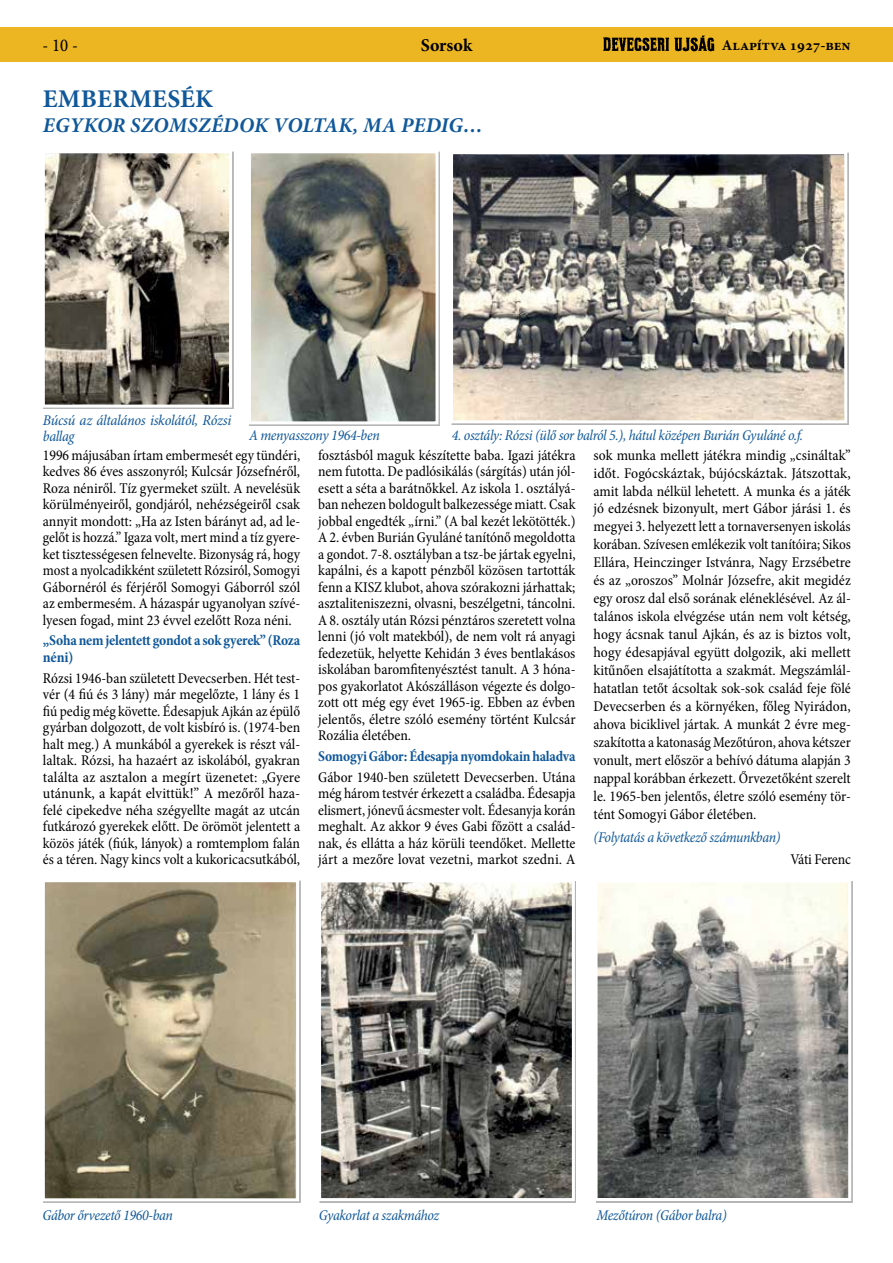
<style>
.page{position:relative;width:893px;height:1263px;background:#fff}
.page>*{position:absolute;margin:0;border:0;box-sizing:border-box;transform-origin:0 0}
.t1{font:700 25.5px "Minion Pro";letter-spacing:.01em;color:#10589a}
.t2{font:italic 700 21px "Minion Pro";letter-spacing:.01em;color:#10589a}
.t3{font:700 18px "Minion Pro";color:#000}
.t4{font:18px "Minion Pro Cn Capt";color:#000}
.t5{font:condensed 15px/16.5px "Minion Pro";color:#000;text-align:justify}
.t6{font:italic condensed 15px/16.2px "Minion Pro";letter-spacing:-.025em;color:#10589a}
.t7{font:700 condensed 15px/16.5px "Minion Pro";letter-spacing:-.015em;color:#10589a}
.t8{font:700 15px "Minion Pro";letter-spacing:-.01em;color:#000}
.t9{font:condensed 15px "Minion Pro";letter-spacing:-.02em;color:#000}
</style>
<div class="page">
<div style="left:0;top:28px;width:893px;height:34px;background:#ecb622"></div>
<img style="left:604px;top:35px;width:111px;height:17px">
<svg style="left:43px;top:151px;width:191px;height:258px;background:#948e82"></svg>
<svg style="left:596px;top:881px;width:257px;height:321px"></svg>
<svg style="left:43px;top:880px;width:258px;height:323px;background:#8d846c"></svg>
<svg style="left:319px;top:881px;width:257px;height:321px;background:#6f6e69"></svg>
<img style="left:249px;top:151px;width:191px;height:275px">
<svg style="left:451px;top:152px;width:398px;height:273px;background:#95918b"></svg>
<p class="t4" style="left:43px;top:33px;width:37px">- 10 -</p>
<p class="t3" style="left:421px;top:33px;width:53px">Sorsok</p>
<p class="t8" style="left:722px;top:34px;width:130px">Alapítva 1927-ben</p>
<h1 class="t1" style="left:43px;top:81px;width:172px">EMBERMESÉK</h1>
<h2 class="t2" style="left:43px;top:111px;width:441px">EGYKOR SZOMSZÉDOK VOLTAK, MA PEDIG…</h2>
<p class="t6" style="left:43px;top:412px;width:190px">Búcsú az általános iskolától, Rózsi ballag</p>
<p class="t6" style="left:249px;top:427px;width:132px">A menyasszony 1964-ben</p>
<p class="t6" style="left:452px;top:427px;width:353px">4. osztály: Rózsi (ülő sor balról 5.), hátul középen Burián Gyuláné o.f.</p>
<p class="t5" style="left:43px;top:447px;width:259px">1996 májusában írtam embermesét egy tündéri, kedves 86 éves asszonyról; Kulcsár Józsefnéről, Roza néniről. Tíz gyermeket szült. A nevelésük körülményeiről, gondjáról, nehézségeiről csak annyit mondott: „Ha az Isten bárányt ad, ad le&shy;gelőt is hozzá.” Igaza volt, mert mind a tíz gyere&shy;ket tisztességesen felnevelte. Bizonyság rá, hogy most a nyolcadikként született Rózsiról, Somogyi Gábornéról és férjéről Somogyi Gáborról szól az embermesém. A házaspár ugyanolyan szívé&shy;lyesen fogad, mint 23 évvel ezelőtt Roza néni.</p>
<p class="t7" style="left:43px;top:632px;width:259px">„Soha nem jelentett gondot a sok gyerek” (Roza néni)</p>
<p class="t5" style="left:43px;top:670px;width:259px">Rózsi 1946-ban született Devecserben. Hét test&shy;vér (4 fiú és 3 lány) már megelőzte, 1 lány és 1 fiú pedig még követte. Édesapjuk Ajkán az épülő gyárban dolgozott, de volt kisbíró is. (1974-ben halt meg.) A munkából a gyerekek is részt vál&shy;laltak. Rózsi, ha hazaért az iskolából, gyakran találta az asztalon a megírt üzenetet: „Gyere utánunk, a kapát elvittük!” A mezőről haza&shy;felé cipekedve néha szégyellte magát az utcán futkározó gyerekek előtt. De örömöt jelentett a közös játék (fiúk, lányok) a romtemplom falán és a téren. Nagy kincs volt a kukoricacsutkából,</p>
<p class="t5" style="left:318px;top:447px;width:259px">fosztásból maguk készítette baba. Igazi játékra nem futotta. De padlósikálás (sárgítás) után jól&shy;esett a séta a barátnőkkel. Az iskola 1. osztályá&shy;ban nehezen boldogult balkezessége miatt. Csak jobbal engedték „írni.” (A bal kezét lekötötték.)<br>A 2. évben Burián Gyuláné tanítónő megoldotta a gondot. 7-8. osztályban a tsz-be jártak egyelni, kapálni, és a kapott pénzből közösen tartották fenn a KISZ klubot, ahova szórakozni járhattak; asztaliteniszezni, olvasni, beszélgetni, táncolni.<br>A 8. osztály után Rózsi pénztáros szeretett volna lenni (jó volt matekból), de nem volt rá anyagi fedezetük, helyette Kehidán 3 éves bentlakásos iskolában baromfitenyésztést tanult. A 3 hóna&shy;pos gyakorlatot Akószálláson végezte és dolgo&shy;zott ott még egy évet 1965-ig. Ebben az évben jelentős, életre szóló esemény történt Kulcsár Rozália életében.</p>
<p class="t7" style="left:318px;top:748px;width:259px">Somogyi Gábor: Édesapja nyomdokain haladva</p>
<p class="t5" style="left:318px;top:769px;width:259px">Gábor 1940-ben született Devecserben. Utána még három testvér érkezett a családba. Édesapja elismert, jónevű ácsmester volt. Édesanyja korán meghalt. Az akkor 9 éves Gabi főzött a család&shy;nak, és ellátta a ház körüli teendőket. Mellette járt a mezőre lovat vezetni, markot szedni. A</p>
<p class="t5" style="left:593px;top:446px;width:259px;line-height:18px">sok munka mellett játékra mindig „csináltak” időt. Fogócskáztak, bújócskáztak. Játszottak, amit labda nélkül lehetett. A munka és a játék jó edzésnek bizonyult, mert Gábor járási 1. és megyei 3. helyezett lett a tornaversenyen iskolás korában. Szívesen emlékezik volt tanítóira; Sikos Ellára, Heinczinger Istvánra, Nagy Erzsébetre és az „oroszos” Molnár Józsefre, akit megidéz egy orosz dal első sorának eléneklésével. Az ál&shy;talános iskola elvégzése után nem volt kétség, hogy ácsnak tanul Ajkán, és az is biztos volt, hogy édesapjával együtt dolgozik, aki mellett kitűnően elsajátította a szakmát. Megszámlál&shy;hatatlan tetőt ácsoltak sok-sok család feje fölé Devecserben és a környéken, főleg Nyirádon, ahova biciklivel jártak. A munkát 2 évre meg&shy;szakította a katonaság Mezőtúron, ahova kétszer vonult, mert először a behívó dátuma alapján 3 nappal korábban érkezett. Őrvezetőként szerelt le. 1965-ben jelentős, életre szóló esemény tör&shy;tént Somogyi Gábor életében.</p>
<p class="t6" style="left:593px;top:829px;width:189px">(Folytatás a következő számunkban)</p>
<p class="t9" style="left:790px;top:850px;width:62px">Váti Ferenc</p>
<p class="t6" style="left:43px;top:1208px;width:132px">Gábor őrvezető 1960-ban</p>
<p class="t6" style="left:319px;top:1208px;width:122px">Gyakorlat a szakmához</p>
<p class="t6" style="left:597px;top:1208px;width:132px">Mezőtúron (Gábor balra)</p>
</div>
